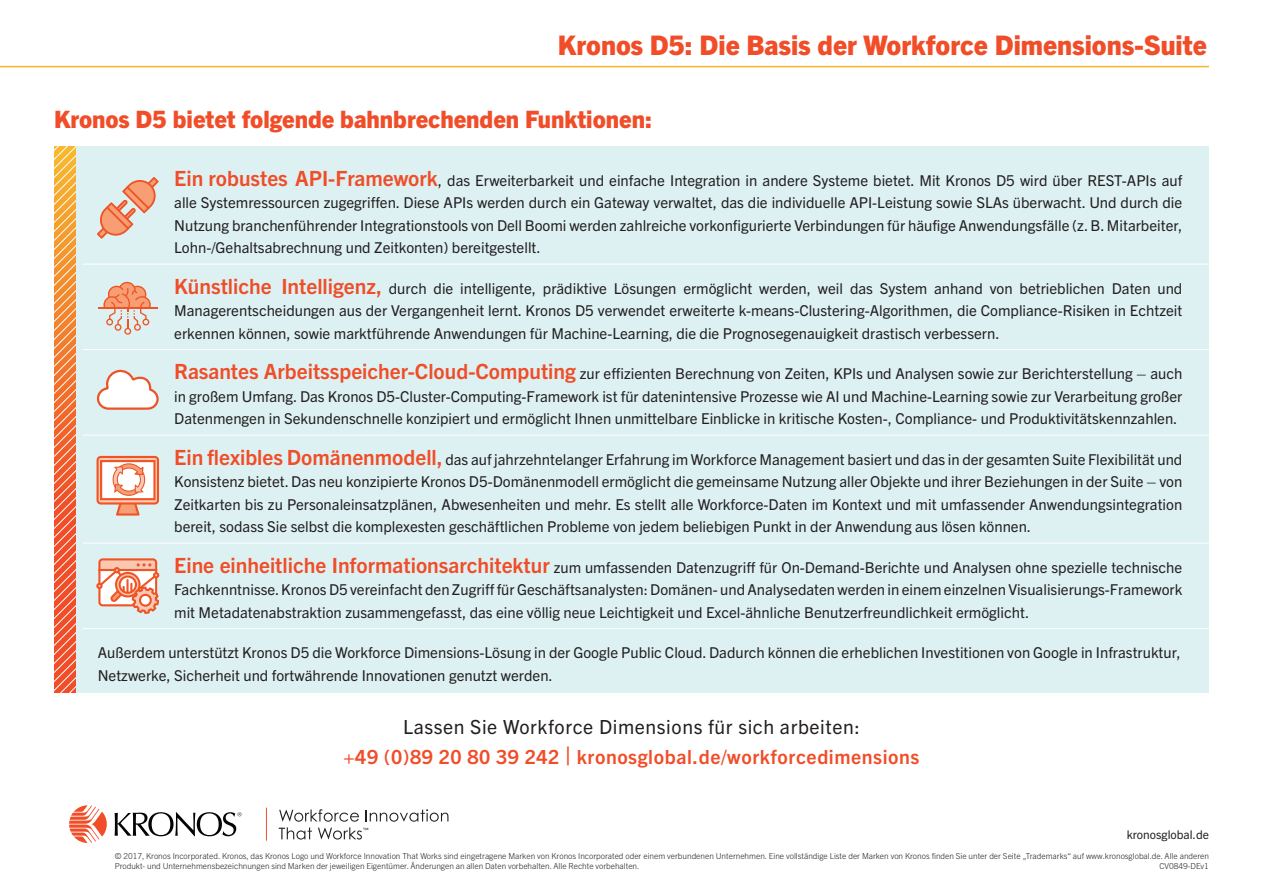
<style>
.page{position:relative;width:1263px;height:893px;background:#fff}
.page>*{position:absolute;margin:0;border:0;box-sizing:border-box;transform-origin:0 0}
.Back_upper_right{font:800 27px "Trade Gothic Next LT Pro";color:#f04d28}
.Orange_heavy_teal_ru{font:800 24px "Trade Gothic Next LT Pro";color:#f04d28}
.CTA-back{font:700 19.5px "Trade Gothic Next LT Pro";letter-spacing:.03em;color:#f04d28}
.CTA-back-2{font:19.5px "Trade Gothic Next LT Pro";letter-spacing:.03em;color:#231f20}
.Bullets_copy{font:15px/22.5px "Trade Gothic Next LT Pro";color:#231f20;text-align:justify}
.Body{font:15px/22.5px "Trade Gothic Next LT Pro";color:#231f20}
.Address{font:12px "Trade Gothic Next LT Pro";color:#231f20}
.Copyright{font:300 8.25px/10.5px "Trade Gothic Next LT Pro";color:#231f20}
.s1{font-weight:700;font-size:21px;color:#f04d28}
.s2{font-size:24px}
</style>
<div class="page">
<hr style="left:0;top:66px;width:1209px;height:1px;background:#f8b72c">
<svg style="left:69px;top:805px;width:38px;height:38px"></svg>
<hr style="left:266px;top:808px;width:1px;height:33px;background:#f04d28">
<svg style="left:279px;top:809px;width:169px;height:30px"></svg>
<svg style="left:115px;top:812px;width:127px;height:24px"></svg>
<div style="left:54px;top:146px;width:1155px;height:547px;background:#ddf1f3"></div>
<svg style="left:54px;top:146px;width:22px;height:547px;background:#f48d56"></svg>
<hr style="left:83px;top:264px;width:1126px;height:1px;background:#fff">
<hr style="left:83px;top:349px;width:1126px;height:1px;background:#fff">
<hr style="left:83px;top:435px;width:1126px;height:1px;background:#fff">
<hr style="left:83px;top:543px;width:1126px;height:1px;background:#fff">
<hr style="left:83px;top:628px;width:1126px;height:1px;background:#fff">
<svg style="left:97px;top:177px;width:62px;height:62px"></svg>
<hr style="left:98px;top:307px;width:60px;height:2px;background:#f05424">
<svg style="left:104px;top:282px;width:47px;height:53px"></svg>
<svg style="left:96px;top:370px;width:63px;height:40px"></svg>
<svg style="left:96px;top:558px;width:64px;height:56px;background:#f2b5a1"></svg>
<svg style="left:97px;top:456px;width:62px;height:60px;background:#f4bba7"></svg>
<p class="Back_upper_right" style="left:558px;top:26px;width:650px">Kronos D5: Die Basis der Workforce Dimensions-Suite</p>
<p class="Orange_heavy_teal_ru" style="left:54px;top:103px;width:599px">Kronos D5 bietet folgende bahnbrechenden Funktionen:</p>
<p class="Bullets_copy" style="left:174px;top:168px;width:1010px"><span class="s1">Ein robustes API-Framework</span>, das Erweiterbarkeit und einfache Integration in andere Systeme bietet. Mit Kronos D5 wird über REST-APIs auf alle Systemressourcen zugegriffen. Diese APIs werden durch ein Gateway verwaltet, das die individuelle API-Leistung sowie SLAs überwacht. Und durch die Nutzung branchenführender Integrationstools von Dell Boomi werden zahlreiche vorkonfigurierte Verbindungen für häufige Anwendungsfälle (z. B. Mitarbeiter, Lohn-/Gehaltsabrechnung und Zeitkonten) bereitgestellt.</p>
<p class="Bullets_copy" style="left:174px;top:276px;width:1010px"><span class="s1">Künstliche Intelligenz,</span> durch die intelligente, prädiktive Lösungen ermöglicht werden, weil das System anhand von betrieblichen Daten und Managerentscheidungen aus der Vergangenheit lernt. Kronos D5 verwendet erweiterte k-means-Clustering-Algorithmen, die Compliance-Risiken in Echtzeit erkennen können, sowie marktführende Anwendungen für Machine-Learning, die die Prognosegenauigkeit drastisch verbessern.</p>
<p class="Bullets_copy" style="left:174px;top:361px;width:1009px"><span class="s1">Rasantes Arbeitsspeicher-Cloud-Computing</span> zur effizienten Berechnung von Zeiten, KPIs und Analysen sowie zur Berichterstellung – auch in großem Umfang. Das Kronos D5-Cluster-Computing-Framework ist für datenintensive Prozesse wie AI und Machine-Learning sowie zur Verarbeitung großer Datenmengen in Sekundenschnelle konzipiert und ermöglicht Ihnen unmittelbare Einblicke in kritische Kosten-, Compliance- und Produktivitätskennzahlen.</p>
<p class="Bullets_copy" style="left:174px;top:447px;width:1010px"><span class="s1">Ein flexibles Domänenmodell,</span> das auf jahrzehntelanger Erfahrung im Workforce Management basiert und das in der gesamten Suite Flexibilität und Konsistenz bietet. Das neu konzipierte Kronos D5-Domänenmodell ermöglicht die gemeinsame Nutzung aller Objekte und ihrer Beziehungen in der Suite – von Zeitkarten bis zu Personaleinsatzplänen, Abwesenheiten und mehr. Es stellt alle Workforce-Daten im Kontext und mit umfassender Anwendungsintegration bereit, sodass Sie selbst die komplexesten geschäftlichen Probleme von jedem beliebigen Punkt in der Anwendung aus lösen können.</p>
<p class="Bullets_copy" style="left:174px;top:555px;width:1010px"><span class="s1">Eine einheitliche Informationsarchitektur</span> zum umfassenden Datenzugriff für On-Demand-Berichte und Analysen ohne spezielle technische Fachkenntnisse. Kronos D5 vereinfacht den Zugriff für Geschäftsanalysten: Domänen- und Analysedaten werden in einem einzelnen Visualisierungs-Framework mit Metadatenabstraktion zusammengefasst, das eine völlig neue Leichtigkeit und Excel-ähnliche Benutzerfreundlichkeit ermöglicht.</p>
<p class="Body" style="left:98px;top:640px;width:1084px">Außerdem unterstützt Kronos D5 die Workforce Dimensions-Lösung in der Google Public Cloud. Dadurch können die erheblichen Investitionen von Google in Infrastruktur,<br>Netzwerke, Sicherheit und fortwährende Innovationen genutzt werden.</p>
<p class="CTA-back-2" style="left:403px;top:713px;width:458px">Lassen Sie Workforce Dimensions für sich arbeiten:</p>
<p class="CTA-back" style="left:343px;top:743px;width:577px">+49 (0)89 20 80 39 242 <span class="s2">|</span> kronosglobal.de/workforcedimensions</p>
<p class="Address" style="left:1127px;top:827px;width:84px">kronosglobal.de</p>
<p class="Copyright" style="left:115px;top:850px;width:1096px">© 2017, Kronos Incorporated. Kronos, das Kronos Logo und Workforce Innovation That Works sind eingetragene Marken von Kronos Incorporated oder einem verbundenen Unternehmen. Eine vollständige Liste der Marken von Kronos finden Sie unter der Seite „Trademarks“ auf www.kronosglobal.de. Alle anderen<br>Produkt- und Unternehmensbezeichnungen sind Marken der jeweiligen Eigentümer. Änderungen an allen Daten vorbehalten. Alle Rechte vorbehalten.</p>
<p class="Copyright" style="left:1159px;top:860px;width:51px">CV0849-DEv1</p>
</div>
